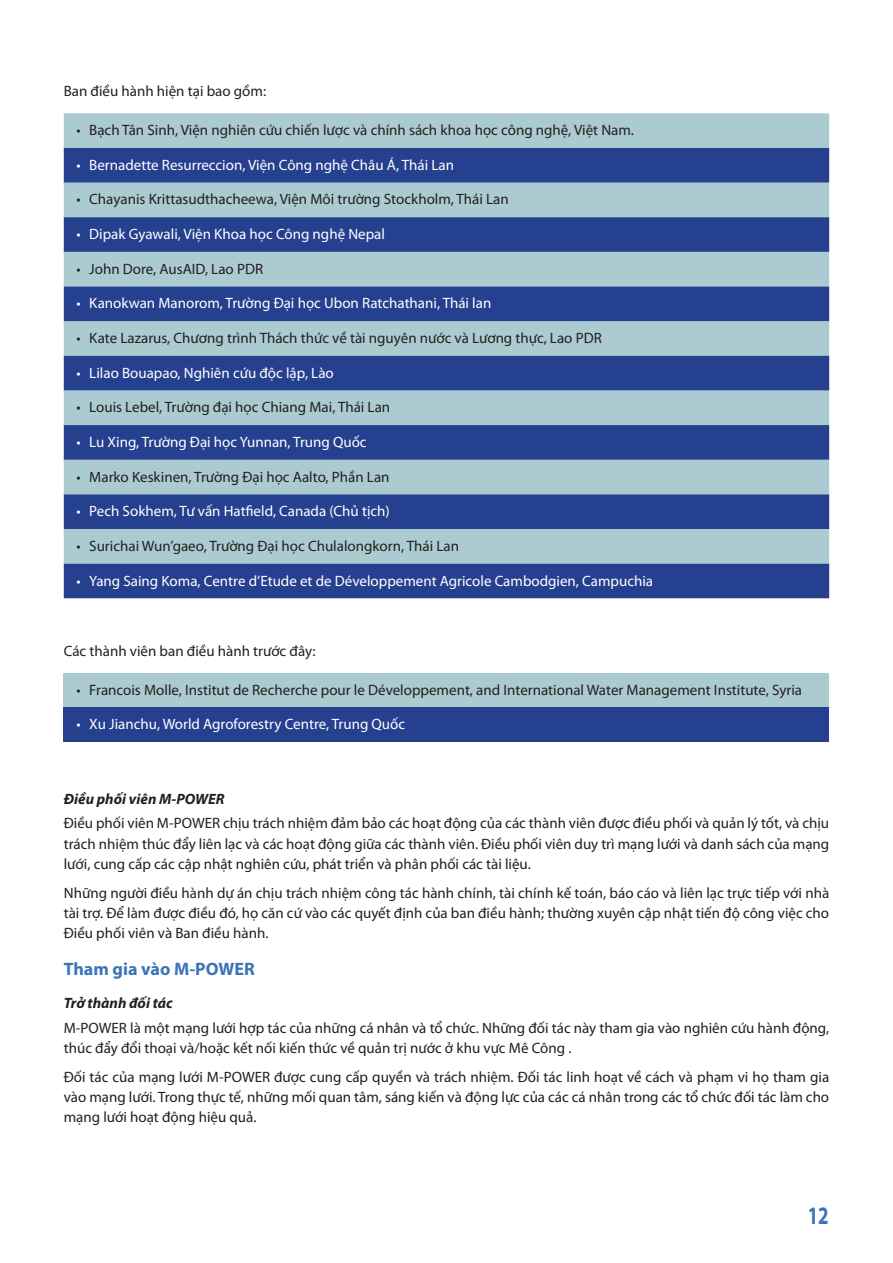
<style>
.page{position:relative;width:893px;height:1263px;background:#fff}
.page>*{position:absolute;margin:0;border:0;box-sizing:border-box;transform-origin:0 0}
.t1{font:700 25.2px "Myriad Pro";color:#3a74ba;scale:.75 1}
.t2{font:700 18px "Myriad Pro";color:#3a74ba}
.t3{font:15px/20.2px "Myriad Pro";color:#231f20;text-align:justify}
.t4{font:15px "Myriad Pro";color:#fff}
.t5{font:italic 700 15px "Myriad Pro";color:#231f20}
</style>
<div class="page">
<div style="left:64px;top:113px;width:765px;height:35px;background:#abcbd0"></div>
<svg style="left:64px;top:148px;width:765px;height:450px;background:#6380ac"></svg>
<div style="left:64px;top:673px;width:765px;height:34px;background:#abcbd0"></div>
<div style="left:64px;top:707px;width:765px;height:35px;background:#25408e"></div>
<p class="t3" style="left:64px;top:83px;width:204px">Ban điều hành hiện tại bao gồm:</p>
<p class="t3" style="left:77px;top:122px;width:559px">• Bạch Tân Sinh, Viện nghiên cứu chiến lược và chính sách khoa học công nghệ, Việt Nam.</p>
<p class="t4" style="left:77px;top:159px;width:379px">• Bernadette Resurreccion, Viện Công nghệ Châu Á, Thái Lan</p>
<p class="t3" style="left:77px;top:191px;width:434px">• Chayanis Krittasudthacheewa, Viện Môi trường Stockholm, Thái Lan</p>
<p class="t4" style="left:77px;top:228px;width:310px">• Dipak Gyawali, Viện Khoa học Công nghệ Nepal</p>
<p class="t3" style="left:77px;top:260px;width:188px">• John Dore, AusAID, Lao PDR</p>
<p class="t4" style="left:77px;top:298px;width:416px">• Kanokwan Manorom, Trường Đại học Ubon Ratchathani, Thái lan</p>
<p class="t3" style="left:77px;top:329px;width:527px">• Kate Lazarus, Chương trình Thách thức về tài nguyên nước và Lương thực, Lao PDR</p>
<p class="t4" style="left:77px;top:367px;width:259px">• Lilao Bouapao, Nghiên cứu độc lập, Lào</p>
<p class="t3" style="left:77px;top:399px;width:315px">• Louis Lebel, Trường đại học Chiang Mai, Thái Lan</p>
<p class="t4" style="left:77px;top:436px;width:292px">• Lu Xing, Trường Đại học Yunnan, Trung Quốc</p>
<p class="t3" style="left:77px;top:468px;width:314px">• Marko Keskinen, Trường Đại học Aalto, Phần Lan</p>
<p class="t4" style="left:77px;top:505px;width:315px">• Pech Sokhem, Tư vấn Hatfield, Canada (Chủ tịch)</p>
<p class="t3" style="left:77px;top:537px;width:384px">• Surichai Wun’gaeo, Trường Đại học Chulalongkorn, Thái Lan</p>
<p class="t4" style="left:77px;top:575px;width:578px">• Yang Saing Koma, Centre d’Etude et de Développement Agricole Cambodgien, Campuchia</p>
<p class="t3" style="left:64px;top:642px;width:253px">Các thành viên ban điều hành trước đây:</p>
<p class="t3" style="left:77px;top:681px;width:727px">• Francois Molle, Institut de Recherche pour le Développement, and International Water Management Institute, Syria</p>
<p class="t4" style="left:77px;top:719px;width:330px">• Xu Jianchu, World Agroforestry Centre, Trung Quốc</p>
<p class="t5" style="left:64px;top:790px;width:162px">Điều phối viên M-POWER</p>
<p class="t3" style="left:64px;top:815px;width:767px">Điều phối viên M-POWER chịu trách nhiệm đảm bảo các hoạt động của các thành viên được điều phối và quản lý tốt, và chịu trách nhiệm thúc đẩy liên lạc và các hoạt động giữa các thành viên. Điều phối viên duy trì mạng lưới và danh sách của mạng lưới, cung cấp các cập nhật nghiên cứu, phát triển và phân phối các tài liệu.</p>
<p class="t3" style="left:64px;top:884px;width:767px">Những người điều hành dự án chịu trách nhiệm công tác hành chính, tài chính kế toán, báo cáo và liên lạc trực tiếp với nhà tài trợ. Để làm được điều đó, họ căn cứ vào các quyết định của ban điều hành; thường xuyên cập nhật tiến độ công việc cho Điều phối viên và Ban điều hành.</p>
<p class="t2" style="left:64px;top:962px;width:192px">Tham gia vào M-POWER</p>
<p class="t5" style="left:64px;top:994px;width:111px">Trở thành đối tác</p>
<p class="t3" style="left:64px;top:1019px;width:767px">M-POWER là một mạng lưới hợp tác của những cá nhân và tổ chức. Những đối tác này tham gia vào nghiên cứu hành động, thúc đẩy đổi thoại và/hoặc kết nối kiến thức về quản trị nước ở khu vực Mê Công .</p>
<p class="t3" style="left:64px;top:1068px;width:767px">Đối tác của mạng lưới M-POWER được cung cấp quyền và trách nhiệm. Đối tác linh hoạt về cách và phạm vi họ tham gia vào mạng lưới. Trong thực tế, những mối quan tâm, sáng kiến và động lực của các cá nhân trong các tổ chức đối tác làm cho mạng lưới hoạt động hiệu quả.</p>
<h1 class="t1" style="left:808px;top:1206px;width:29px">12</h1>
</div>
